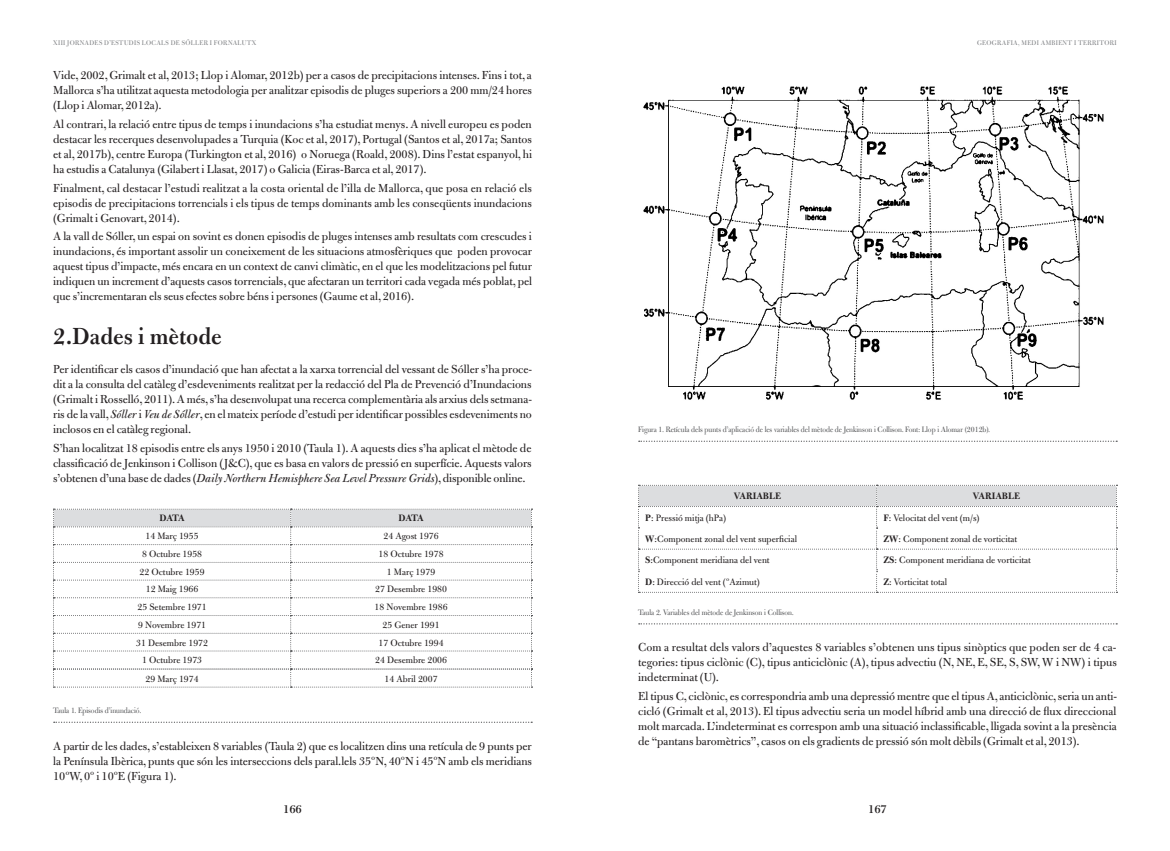
<style>
.page{position:relative;width:1170px;height:851px;background:#fff}
.page>*{position:absolute;margin:0;border:0;box-sizing:border-box;transform-origin:0 0}
.t1{font:600 25px "Bulmer MT Std";color:#231f20}
.t2{font:12.5px/15px "Bulmer MT Std";letter-spacing:-.005em;color:#231f20;text-align:justify}
.t3{font:600 12.5px "Bulmer MT Std";color:#231f20}
.t4{font:10px "Bulmer MT Std";color:#231f20}
.t5{font:700 10px "Bulmer MT Std";color:#231f20}
.t6{font:8.75px "Bulmer MT Std Display";color:#57585a}
.t7{font:7.5px "Bulmer MT Std Display";letter-spacing:.05em;color:#808285}
.s1{font-style:italic}
.s2{font-weight:700}
</style>
<div class="page">
<svg style="left:53px;top:509px;width:479px;height:178px"></svg>
<svg style="left:638px;top:485px;width:479px;height:108px"></svg>
<svg style="left:54px;top:721px;width:478px;height:1px"></svg>
<svg style="left:638px;top:623px;width:479px;height:1px"></svg>
<svg style="left:638px;top:440px;width:479px;height:2px"></svg>
<img style="left:643px;top:86px;width:461px;height:314px">
<p class="t7" style="left:53px;top:39px;width:205px">XIII JORNADES D’ESTUDIS LOCALS DE SÓLLER I FORNALUTX</p>
<p class="t7" style="left:976px;top:39px;width:141px">GEOGRAFIA, MEDI AMBIENT I TERRITORI</p>
<p class="t2" style="left:53px;top:68px;width:480px">Vide, 2002, Grimalt et al, 2013; Llop i Alomar, 2012b) per a casos de precipitacions intenses. Fins i tot, a Mallorca s’ha utilitzat aquesta metodologia per analitzar episodis de pluges superiors a 200 mm/24 hores (Llop i Alomar, 2012a).</p>
<p class="t2" style="left:53px;top:117px;width:480px">Al contrari, la relació entre tipus de temps i inundacions s’ha estudiat menys. A nivell europeu es poden destacar les recerques desenvolupades a Turquia (Koc et al, 2017), Portugal (Santos et al, 2017a; Santos et al, 2017b), centre Europa (Turkington et al, 2016) o Noruega (Roald, 2008). Dins l’estat espanyol, hi ha estudis a Catalunya (Gilabert i Llasat, 2017) o Galicia (Eiras-Barca et al, 2017).</p>
<p class="t2" style="left:53px;top:180px;width:480px">Finalment, cal destacar l’estudi realitzat a la costa oriental de l’illa de Mallorca, que posa en relació els episodis de precipitacions torrencials i els tipus de temps dominants amb les conseqüents inundacions (Grimalt i Genovart, 2014).</p>
<p class="t2" style="left:53px;top:229px;width:480px">A la vall de Sóller, un espai on sovint es donen episodis de pluges intenses amb resultats com crescudes i inundacions, és important assolir un coneixement de les situacions atmosfèriques que poden provocar aquest tipus d’impacte, més encara en un context de canvi climàtic, en el que les modelitzacions pel futur indiquen un increment d’aquests casos torrencials, que afectaran un territori cada vegada més poblat, pel que s’incrementaran els seus efectes sobre béns i persones (Gaume et al, 2016).</p>
<h1 class="t1" style="left:53px;top:323px;width:170px">2.Dades i mètode</h1>
<p class="t2" style="left:53px;top:362px;width:480px">Per identificar els casos d’inundació que han afectat a la xarxa torrencial del vessant de Sóller s’ha proce&shy;dit a la consulta del catàleg d’esdeveniments realitzat per la redacció del Pla de Prevenció d’Inundacions (Grimalt i Rosselló, 2011). A més, s’ha desenvolupat una recerca complementària als arxius dels setmana&shy;ris de la vall, <span class="s1">Sóller</span> i <span class="s1">Veu de Sóller</span>, en el mateix període d’estudi per identificar possibles esdeveniments no inclosos en el catàleg regional.</p>
<p class="t2" style="left:53px;top:440px;width:480px">S’han localitzat 18 episodis entre els anys 1950 i 2010 (Taula 1). A aquests dies s’ha aplicat el mètode de classificació de Jenkinson i Collison (J&amp;C), que es basa en valors de pressió en superfície. Aquests valors s’obtenen d’una base de dades (<span class="s1">Daily Northern Hemisphere Sea Level Pressure Grids</span>), disponible online.</p>
<p class="t5" style="left:159px;top:513px;width:27px">DATA</p>
<p class="t5" style="left:398px;top:513px;width:27px">DATA</p>
<p class="t4" style="left:145px;top:530px;width:55px">14 Març 1955</p>
<p class="t4" style="left:383px;top:530px;width:57px">24 Agost 1976</p>
<p class="t4" style="left:142px;top:548px;width:62px">8 Octubre 1958</p>
<p class="t4" style="left:378px;top:548px;width:67px">18 Octubre 1978</p>
<p class="t4" style="left:139px;top:566px;width:67px">22 Octubre 1959</p>
<p class="t4" style="left:387px;top:566px;width:50px">1 Març 1979</p>
<p class="t4" style="left:146px;top:583px;width:54px">12 Maig 1966</p>
<p class="t4" style="left:375px;top:583px;width:73px">27 Desembre 1980</p>
<p class="t4" style="left:137px;top:601px;width:71px">25 Setembre 1971</p>
<p class="t4" style="left:374px;top:601px;width:74px">18 Novembre 1986</p>
<p class="t4" style="left:138px;top:619px;width:70px">9 Novembre 1971</p>
<p class="t4" style="left:382px;top:619px;width:59px">25 Gener 1991</p>
<p class="t4" style="left:136px;top:637px;width:73px">31 Desembre 1972</p>
<p class="t4" style="left:378px;top:637px;width:67px">17 Octubre 1994</p>
<p class="t4" style="left:142px;top:654px;width:62px">1 Octubre 1973</p>
<p class="t4" style="left:375px;top:654px;width:73px">24 Desembre 2006</p>
<p class="t4" style="left:145px;top:673px;width:55px">29 Març 1974</p>
<p class="t4" style="left:384px;top:673px;width:55px">14 Abril 2007</p>
<p class="t6" style="left:638px;top:425px;width:353px">Figura 1. Retícula dels punts d’aplicació de les variables del mètode de Jenkinson i Collison. Font: Llop i Alomar (2012b).</p>
<p class="t5" style="left:734px;top:491px;width:49px">VARIABLE</p>
<p class="t5" style="left:972px;top:491px;width:49px">VARIABLE</p>
<p class="t4" style="left:645px;top:512px;width:82px"><span class="s2">P</span>: Pressió mitja (hPa)</p>
<p class="t4" style="left:883px;top:512px;width:98px"><span class="s2">F</span>: Velocitat del vent (m/s)</p>
<p class="t4" style="left:645px;top:533px;width:153px"><span class="s2">W</span>:Component zonal del vent superficial</p>
<p class="t4" style="left:883px;top:533px;width:135px"><span class="s2">ZW</span>: Component zonal de vorticitat</p>
<p class="t4" style="left:645px;top:554px;width:126px"><span class="s2">S</span>:Component meridiana del vent</p>
<p class="t4" style="left:883px;top:554px;width:149px"><span class="s2">ZS</span>: Component meridiana de vorticitat</p>
<p class="t4" style="left:645px;top:576px;width:116px"><span class="s2">D</span>: Direcció del vent (ºAzimut)</p>
<p class="t4" style="left:883px;top:576px;width:65px"><span class="s2">Z</span>: Vorticitat total</p>
<p class="t6" style="left:638px;top:607px;width:157px">Taula 2. Variables del mètode de Jenkinson i Collison.</p>
<p class="t2" style="left:638px;top:640px;width:480px">Com a resultat dels valors d’aquestes 8 variables s’obtenen uns tipus sinòptics que poden ser de 4 ca&shy;tegories: tipus ciclònic (C), tipus anticiclònic (A), tipus advectiu (N, NE, E, SE, S, SW, W i NW) i tipus indeterminat (U).</p>
<p class="t2" style="left:638px;top:688px;width:480px">El tipus C, ciclònic, es correspondria amb una depressió mentre que el tipus A, anticiclònic, seria un anti&shy;cicló (Grimalt et al, 2013). El tipus advectiu seria un model híbrid amb una direcció de flux direccional molt marcada. L’indeterminat es correspon amb una situació inclassificable, lligada sovint a la presència de “pantans baromètrics”, casos on els gradients de pressió són molt dèbils (Grimalt et al, 2013).</p>
<p class="t6" style="left:53px;top:706px;width:89px">Taula 1. Episodis d’inundació.</p>
<p class="t2" style="left:53px;top:738px;width:480px">A partir de les dades, s’estableixen 8 variables (Taula 2) que es localitzen dins una retícula de 9 punts per la Península Ibèrica, punts que són les interseccions dels paral.lels 35ºN, 40ºN i 45ºN amb els meridians 10ºW, 0º i 10ºE (Figura 1).</p>
<p class="t3" style="left:283px;top:802px;width:20px">166</p>
<p class="t3" style="left:868px;top:802px;width:20px">167</p>
</div>
